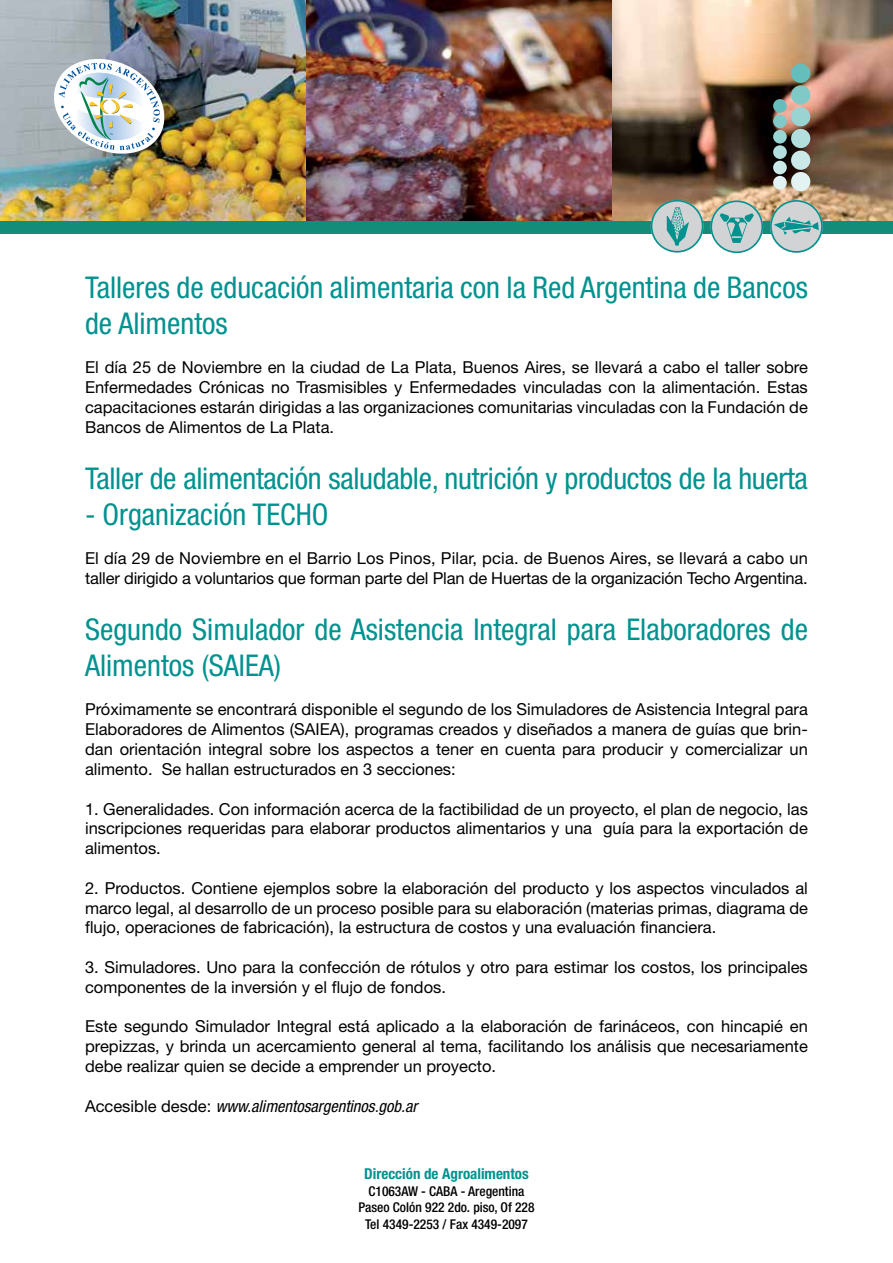
<style>
.page{position:relative;width:893px;height:1263px;background:#fff}
.page>*{position:absolute;margin:0;border:0;box-sizing:border-box;transform-origin:0 0}
.t1{font:condensed 30px/36px "Helvetica Neue LT Std";color:#00928f}
.t2{font:16.5px/19.8px "Helvetica Neue LT Std";color:#000;text-align:justify}
.t3{font:italic condensed 16.5px "Helvetica Neue LT Std";color:#000}
.t4{font:700 condensed 15px "Helvetica Neue LT Std";color:#00928f}
.t5{font:500 condensed 13.5px/16.5px "Helvetica Neue LT Std";color:#000;text-align:center}
.s1{font-style:normal;font-stretch:normal}
</style>
<div class="page">
<img style="left:0;top:0;width:893px;height:222px">
<div style="left:0;top:222px;width:893px;height:12px;background:#148c7a"></div>
<svg style="left:651px;top:200px;width:172px;height:53px;background:#aac5bf"></svg>
<div style="left:791px;top:64px;width:19px;height:19px;background:#66bebc;border-radius:50%"></div>
<div style="left:791px;top:85px;width:19px;height:20px;background:#80c9c7;border-radius:50%"></div>
<div style="left:791px;top:107px;width:19px;height:19px;background:#99d4d2;border-radius:50%"></div>
<div style="left:791px;top:129px;width:19px;height:19px;background:#b3dede;border-radius:50%"></div>
<div style="left:791px;top:151px;width:19px;height:19px;background:#cce9e9;border-radius:50%"></div>
<div style="left:791px;top:172px;width:19px;height:19px;background:#e3f3f3;border-radius:50%"></div>
<div style="left:773px;top:99px;width:14px;height:14px;background:#66bebc;border-radius:50%"></div>
<div style="left:773px;top:114px;width:14px;height:14px;background:#80c9c7;border-radius:50%"></div>
<div style="left:773px;top:130px;width:14px;height:14px;background:#99d4d2;border-radius:50%"></div>
<div style="left:773px;top:145px;width:14px;height:14px;background:#b3dede;border-radius:50%"></div>
<div style="left:773px;top:161px;width:14px;height:13px;background:#cce9e9;border-radius:50%"></div>
<div style="left:773px;top:176px;width:14px;height:14px;background:#e3f3f3;border-radius:50%"></div>
<img style="left:54px;top:59px;width:110px;height:95px">
<h1 class="t1" style="left:85px;top:269px;width:724px">Talleres de educación alimentaria con la Red Argentina de Bancos de Alimentos</h1>
<p class="t2" style="left:85px;top:357px;width:724px">El día 25 de Noviembre en la ciudad de La Plata, Buenos Aires, se llevará a cabo el taller sobre Enfermedades Crónicas no Trasmisibles y Enfermedades vinculadas con la alimentación. Estas capacitaciones estarán dirigidas a las organizaciones comunitarias vinculadas con la Fundación de Bancos de Alimentos de La Plata.</p>
<h1 class="t1" style="left:85px;top:460px;width:724px">Taller de alimentación saludable, nutrición y productos de la huerta</h1>
<h1 class="t1" style="left:85px;top:496px;width:245px">- Organización TECHO</h1>
<p class="t2" style="left:85px;top:548px;width:724px">El día 29 de Noviembre en el Barrio Los Pinos, Pilar, pcia. de Buenos Aires, se llevará a cabo un taller dirigido a voluntarios que forman parte del Plan de Huertas de la organización Techo Argentina.</p>
<h1 class="t1" style="left:85px;top:611px;width:724px">Segundo Simulador de Asistencia Integral para Elaboradores de<br>Alimentos (SAIEA)</h1>
<p class="t2" style="left:85px;top:699px;width:724px">Próximamente se encontrará disponible el segundo de los Simuladores de Asistencia Integral para Elaboradores de Alimentos (SAIEA), programas creados y diseñados a manera de guías que brin&shy;dan orientación integral sobre los aspectos a tener en cuenta para producir y comercializar un alimento. Se hallan estructurados en 3 secciones:</p>
<p class="t2" style="left:85px;top:798px;width:724px">1. Generalidades. Con información acerca de la factibilidad de un proyecto, el plan de negocio, las inscripciones requeridas para elaborar productos alimentarios y una guía para la exportación de alimentos.</p>
<p class="t2" style="left:85px;top:878px;width:724px">2. Productos. Contiene ejemplos sobre la elaboración del producto y los aspectos vinculados al marco legal, al desarrollo de un proceso posible para su elaboración (materias primas, diagrama de flujo, operaciones de fabricación), la estructura de costos y una evaluación financiera.</p>
<p class="t2" style="left:85px;top:957px;width:724px">3. Simuladores. Uno para la confección de rótulos y otro para estimar los costos, los principales componentes de la inversión y el flujo de fondos.</p>
<p class="t2" style="left:85px;top:1016px;width:724px">Este segundo Simulador Integral está aplicado a la elaboración de farináceos, con hincapié en prepizzas, y brinda un acercamiento general al tema, facilitando los análisis que necesariamente debe realizar quien se decide a emprender un proyecto.</p>
<p class="t3" style="left:85px;top:1096px;width:334px"><span class="s1">Accesible desde:</span> www.alimentosargentinos.gob.ar</p>
<p class="t4" style="left:364px;top:1165px;width:166px">Dirección de Agroalimentos</p>
<p class="t5" style="left:358px;top:1183px;width:178px">C1063AW - CABA - Aregentina<br>Paseo Colón 922 2do. piso, Of 228<br>Tel 4349-2253 / Fax 4349-2097</p>
</div>
